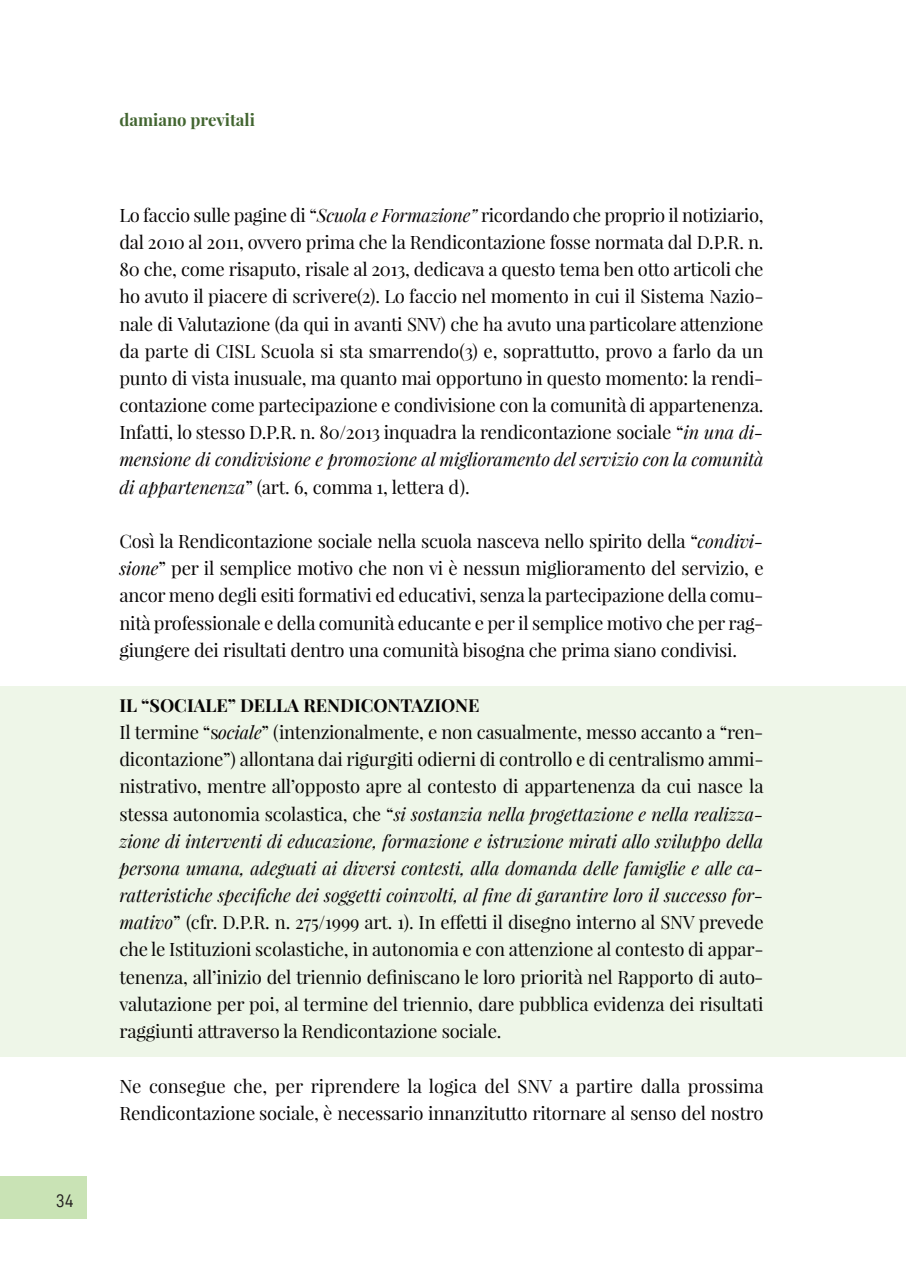
<style>
.page{position:relative;width:906px;height:1276px;background:#fff}
.page>*{position:absolute;margin:0;border:0;box-sizing:border-box;transform-origin:0 0}
.t1{font:18.15px "D DIN";color:#231f20}
.t2{font:18px/27.2px "Playfair Display";letter-spacing:-.01em;color:#080505;text-align:justify}
.t3{font:700 18px "Playfair Display";color:#080505}
.t4{font:700 16.65px "Playfair Display";color:#426530}
.s1{font-style:italic}
</style>
<div class="page">
<div style="left:0;top:686px;width:906px;height:370px;background:#eef6e8"></div>
<div style="left:0;top:1177px;width:86px;height:42px;background:#c9e3b5"></div>
<p class="t1" style="left:56px;top:1192px;width:20px">34</p>
<p class="t4" style="left:119px;top:108px;width:137px">damiano previtali</p>
<p class="t2" style="left:119px;top:203px;width:645px">Lo faccio sulle pagine di “<span class="s1">Scuola e Formazione”</span> ricordando che proprio il notiziario, dal 2010 al 2011, ovvero prima che la Rendicontazione fosse normata dal D.P.R. n.<br>80 che, come risaputo, risale al 2013, dedicava a questo tema ben otto articoli che ho avuto il piacere di scrivere(2). Lo faccio nel momento in cui il Sistema Nazio&shy;nale di Valutazione (da qui in avanti SNV) che ha avuto una particolare attenzione da parte di CISL Scuola si sta smarrendo(3) e, soprattutto, provo a farlo da un punto di vista inusuale, ma quanto mai opportuno in questo momento: la rendi&shy;contazione come partecipazione e condivisione con la comunità di appartenenza.<br>Infatti, lo stesso D.P.R. n. 80/2013 inquadra la rendicontazione sociale “<span class="s1">in una di&shy;mensione di condivisione e promozione al miglioramento del servizio con la comunità di appartenenza</span>” (art. 6, comma 1, lettera d).</p>
<p class="t2" style="left:119px;top:529px;width:646px">Così la Rendicontazione sociale nella scuola nasceva nello spirito della “<span class="s1">condivi&shy;sione</span>” per il semplice motivo che non vi è nessun miglioramento del servizio, e ancor meno degli esiti formativi ed educativi, senza la partecipazione della comu&shy;nità professionale e della comunità educante e per il semplice motivo che per rag&shy;giungere dei risultati dentro una comunità bisogna che prima siano condivisi.</p>
<p class="t3" style="left:119px;top:692px;width:361px">IL “SOCIALE” DELLA RENDICONTAZIONE</p>
<p class="t2" style="left:119px;top:720px;width:646px">Il termine “s<span class="s1">ociale</span>” (intenzionalmente, e non casualmente, messo accanto a “ren&shy;dicontazione”) allontana dai rigurgiti odierni di controllo e di centralismo ammi&shy;nistrativo, mentre all’opposto apre al contesto di appartenenza da cui nasce la stessa autonomia scolastica, che “<span class="s1">si sostanzia nella progettazione e nella realizza&shy;zione di interventi di educazione, formazione e istruzione mirati allo sviluppo della persona umana, adeguati ai diversi contesti, alla domanda delle famiglie e alle ca&shy;ratteristiche specifiche dei soggetti coinvolti, al fine di garantire loro il successo for&shy;mativo</span>” (cfr. D.P.R. n. 275/1999 art. 1). In effetti il disegno interno al SNV prevede che le Istituzioni scolastiche, in autonomia e con attenzione al contesto di appar&shy;tenenza, all’inizio del triennio definiscano le loro priorità nel Rapporto di auto&shy;valutazione per poi, al termine del triennio, dare pubblica evidenza dei risultati raggiunti attraverso la Rendicontazione sociale.</p>
<p class="t2" style="left:119px;top:1073px;width:645px">Ne consegue che, per riprendere la logica del SNV a partire dalla prossima<br>Rendicontazione sociale, è necessario innanzitutto ritornare al senso del nostro</p>
</div>
